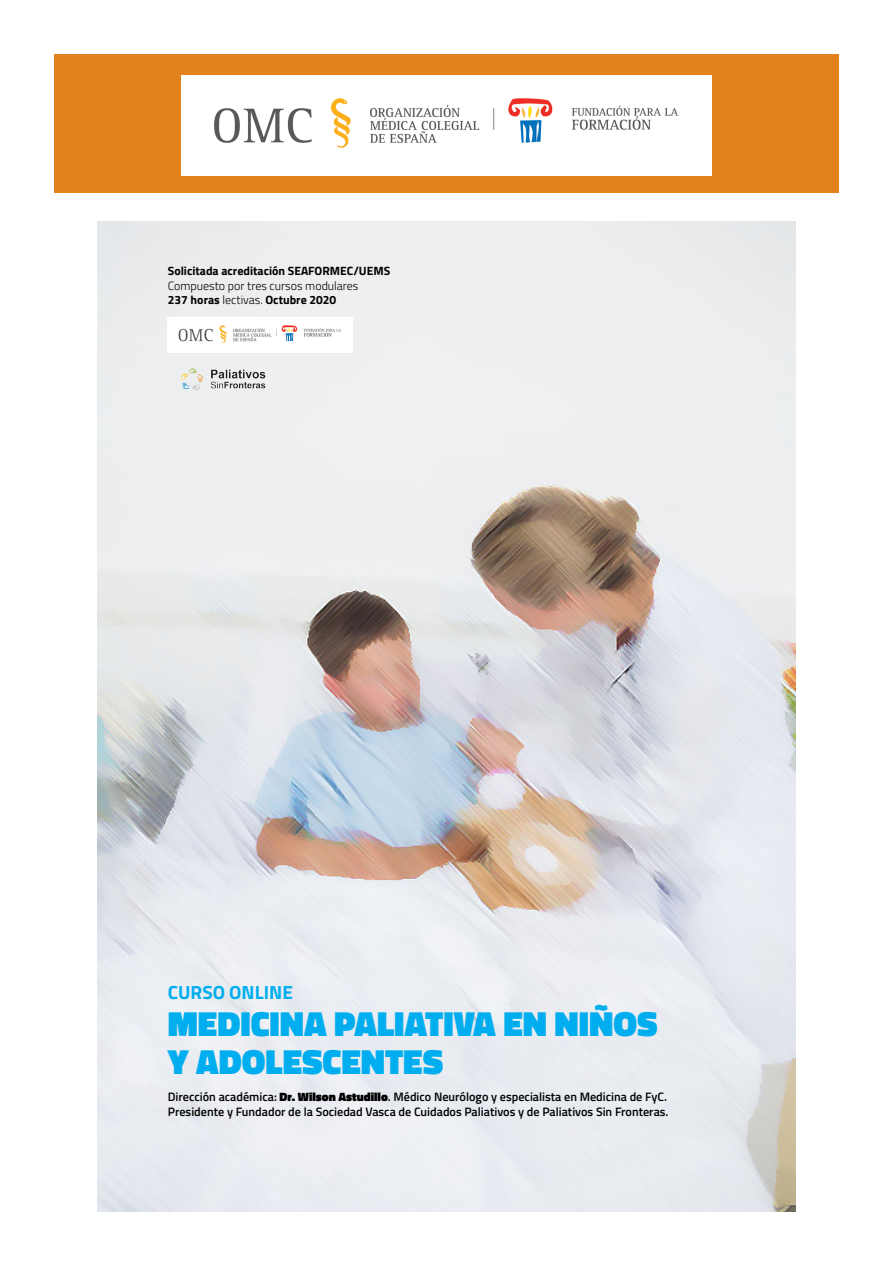
<style>
.page{position:relative;width:893px;height:1263px;background:#fff}
.page>*{position:absolute;margin:0;border:0;box-sizing:border-box;transform-origin:0 0}
.t1{font:900 35.25px/38px "Titillium";color:#00aeef}
.t2{font:700 19.05px "Titillium";color:#00aeef}
.t3{font:600 12.15px/15px "Titillium";color:#000}
.t4{font:300 12px/14.4px "Titillium";color:#000}
.t5{font:700 12px "Titillium";color:#000}
.s1{font-weight:700}
.s2{font-weight:900}
</style>
<div class="page">
<div style="left:54px;top:54px;width:785px;height:138px;background:#e3811c"></div>
<img style="left:181px;top:76px;width:531px;height:100px">
<img style="left:98px;top:222px;width:697px;height:989px">
<img style="left:168px;top:318px;width:185px;height:34px">
<img style="left:168px;top:365px;width:117px;height:27px">
<p class="t5" style="left:168px;top:262px;width:224px">Solicitada acreditación SEAFORMEC/UEMS</p>
<p class="t4" style="left:168px;top:278px;width:192px">Compuesto por tres cursos modulares<br><span class="s1">237 horas</span> lectivas. <span class="s1">Octubre 2020</span></p>
<h2 class="t2" style="left:168px;top:977px;width:127px">CURSO ONLINE</h2>
<h1 class="t1" style="left:168px;top:1004px;width:491px">MEDICINA PALIATIVA EN NIÑOS<br>Y ADOLESCENTES</h1>
<p class="t3" style="left:168px;top:1089px;width:502px">Dirección académica: <span class="s2">Dr. Wilson Astudillo</span>. Médico Neurólogo y especialista en Medicina de FyC.<br>Presidente y Fundador de la Sociedad Vasca de Cuidados Paliativos y de Paliativos Sin Fronteras.</p>
</div>
